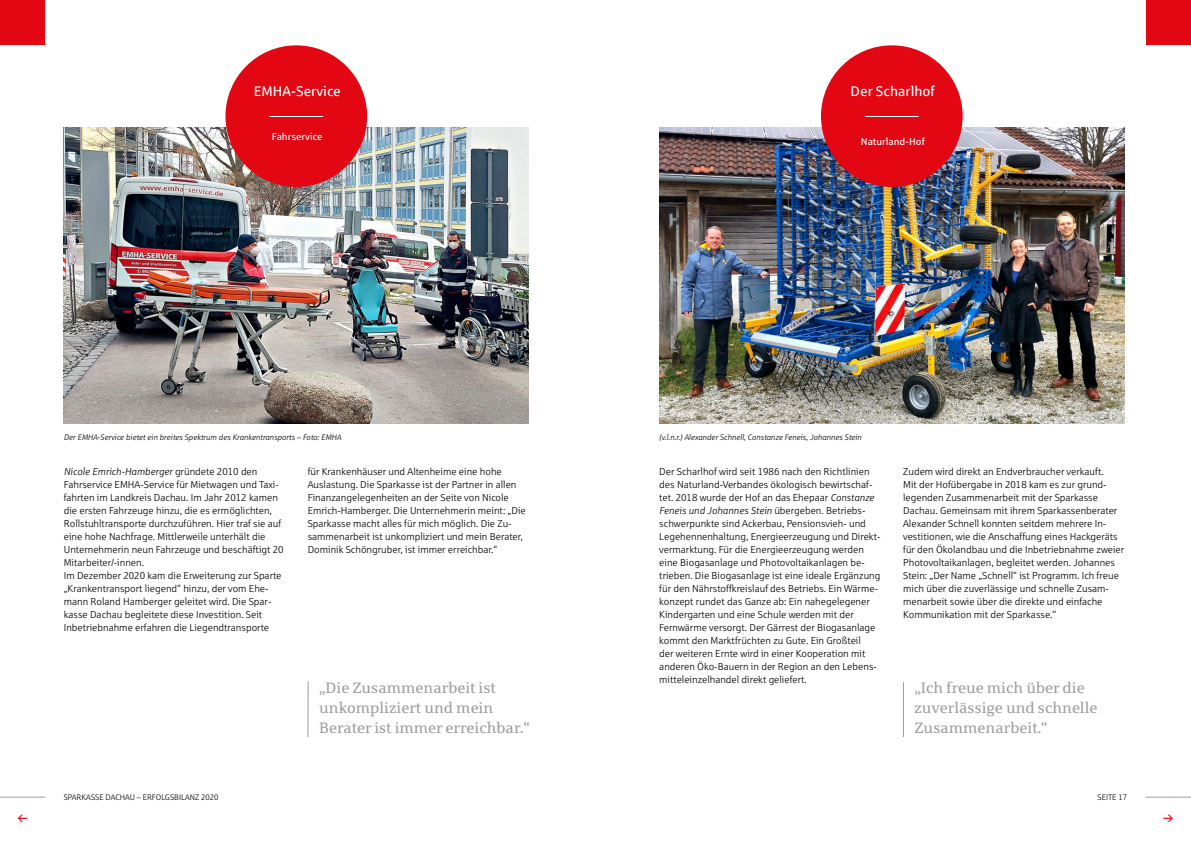
<style>
.page{position:relative;width:1191px;height:842px;background:#fff}
.page>*{position:absolute;margin:0;border:0;box-sizing:border-box;transform-origin:0 0}
.t1{font:15px/20px "Sparkasse Serif";color:#9d9d9c}
.t2{font:14px "Sparkasse Rg";color:#fff}
.t3{font:10px/13px "Sparkasse Lt";color:#000}
.t4{font:10px "Sparkasse Rg";color:#fff}
.t5{font:italic 8px "Sparkasse Lt";color:#000}
.t6{font:8px "Sparkasse Lt";color:#000}
.s1{font-style:italic}
</style>
<div class="page">
<div style="left:1145px;top:0;width:46px;height:45px;background:#e30613"></div>
<hr style="left:1145px;top:797px;width:46px;height:1px;background:#9d9d9c">
<div style="left:0;top:0;width:45px;height:45px;background:#e30613"></div>
<hr style="left:0;top:797px;width:45px;height:1px;background:#9d9d9c">
<img style="left:64px;top:127px;width:465px;height:296px">
<hr style="left:308px;top:681px;width:1px;height:56px;background:#9d9d9c">
<div style="left:225px;top:45px;width:142px;height:142px;background:#e30613;border-radius:50%"></div>
<hr style="left:269px;top:116px;width:54px;height:1px;background:#fff">
<img style="left:659px;top:127px;width:465px;height:296px">
<hr style="left:903px;top:682px;width:1px;height:55px;background:#9d9d9c">
<div style="left:821px;top:45px;width:141px;height:142px;background:#e30613;border-radius:50%"></div>
<hr style="left:865px;top:116px;width:53px;height:1px;background:#fff">
<h2 class="t2" style="left:254px;top:83px;width:89px">EMHA-Service</h2>
<p class="t4" style="left:272px;top:131px;width:52px">Fahrservice</p>
<p class="t5" style="left:64px;top:433px;width:279px">Der EMHA-Service bietet ein breites Spektrum des Krankentransports – Foto: EMHA</p>
<p class="t3" style="left:64px;top:465px;width:221px"><span class="s1">Nicole Emrich-Hamberger</span> gründete 2010 den Fahrservice EMHA-Service für Mietwagen und Taxi&shy;fahrten im Landkreis Dachau. Im Jahr 2012 kamen die ersten Fahrzeuge hinzu, die es ermöglichten, Rollstuhltransporte durchzuführen. Hier traf sie auf eine hohe Nachfrage. Mittlerweile unterhält die Unternehmerin neun Fahrzeuge und beschäftigt 20<br>Mitarbeiter/-innen.<br>Im Dezember 2020 kam die Erweiterung zur Sparte „Krankentransport liegend“ hinzu, der vom Ehe&shy;mann Roland Hamberger geleitet wird. Die Spar&shy;kasse Dachau begleitete diese Investition. Seit Inbetriebnahme erfahren die Liegendtransporte</p>
<p class="t3" style="left:308px;top:465px;width:220px">für Krankenhäuser und Altenheime eine hohe Auslastung. Die Sparkasse ist der Partner in allen Finanzangelegenheiten an der Seite von Nicole Emrich-Hamberger. Die Unternehmerin meint: „Die Sparkasse macht alles für mich möglich. Die Zu&shy;sammenarbeit ist unkompliziert und mein Berater, Dominik Schöngruber, ist immer erreichbar.“</p>
<h1 class="t1" style="left:319px;top:677px;width:212px">„Die Zusammenarbeit ist unkompliziert und mein<br>Berater ist immer erreichbar.“</h1>
<h2 class="t2" style="left:850px;top:83px;width:86px">Der Scharlhof</h2>
<p class="t4" style="left:861px;top:136px;width:65px">Naturland-Hof</p>
<p class="t5" style="left:659px;top:433px;width:204px">(v.l.n.r.) Alexander Schnell, Constanze Feneis, Johannes Stein</p>
<p class="t3" style="left:659px;top:465px;width:223px">Der Scharlhof wird seit 1986 nach den Richtlinien des Naturland-Verbandes ökologisch bewirtschaf&shy;tet. 2018 wurde der Hof an das Ehepaar <span class="s1">Constanze Feneis und Johannes Stein</span> übergeben. Betriebs&shy;schwerpunkte sind Ackerbau, Pensionsvieh- und Legehennenhaltung, Energieerzeugung und Direkt&shy;vermarktung. Für die Energieerzeugung werden eine Biogasanlage und Photovoltaikanlagen be&shy;trieben. Die Biogasanlage ist eine ideale Ergänzung für den Nährstoffkreislauf des Betriebs. Ein Wärme&shy;konzept rundet das Ganze ab: Ein nahegelegener Kindergarten und eine Schule werden mit der Fernwärme versorgt. Der Gärrest der Biogasanlage kommt den Marktfrüchten zu Gute. Ein Großteil<br>der weiteren Ernte wird in einer Kooperation mit anderen Öko-Bauern in der Region an den Lebens&shy;mitteleinzelhandel direkt geliefert.</p>
<p class="t3" style="left:903px;top:465px;width:223px">Zudem wird direkt an Endverbraucher verkauft.<br>Mit der Hofübergabe in 2018 kam es zur grund&shy;legenden Zusammenarbeit mit der Sparkasse Dachau. Gemeinsam mit ihrem Sparkassenberater Alexander Schnell konnten seitdem mehrere In&shy;vestitionen, wie die Anschaffung eines Hackgeräts für den Ökolandbau und die Inbetriebnahme zweier Photovoltaikanlagen, begleitet werden. Johannes Stein: „Der Name „Schnell“ ist Programm. Ich freue mich über die zuverlässige und schnelle Zusam&shy;menarbeit sowie über die direkte und einfache Kommunikation mit der Sparkasse.“</p>
<h1 class="t1" style="left:914px;top:678px;width:184px">„Ich freue mich über die zuverlässige und schnelle<br>Zusammenarbeit.“</h1>
<p class="t6" style="left:64px;top:792px;width:156px">SPARKASSE DACHAU – ERFOLGSBILANZ 2020</p>
<p class="t6" style="left:1097px;top:792px;width:31px">SEITE 17</p>
</div>
